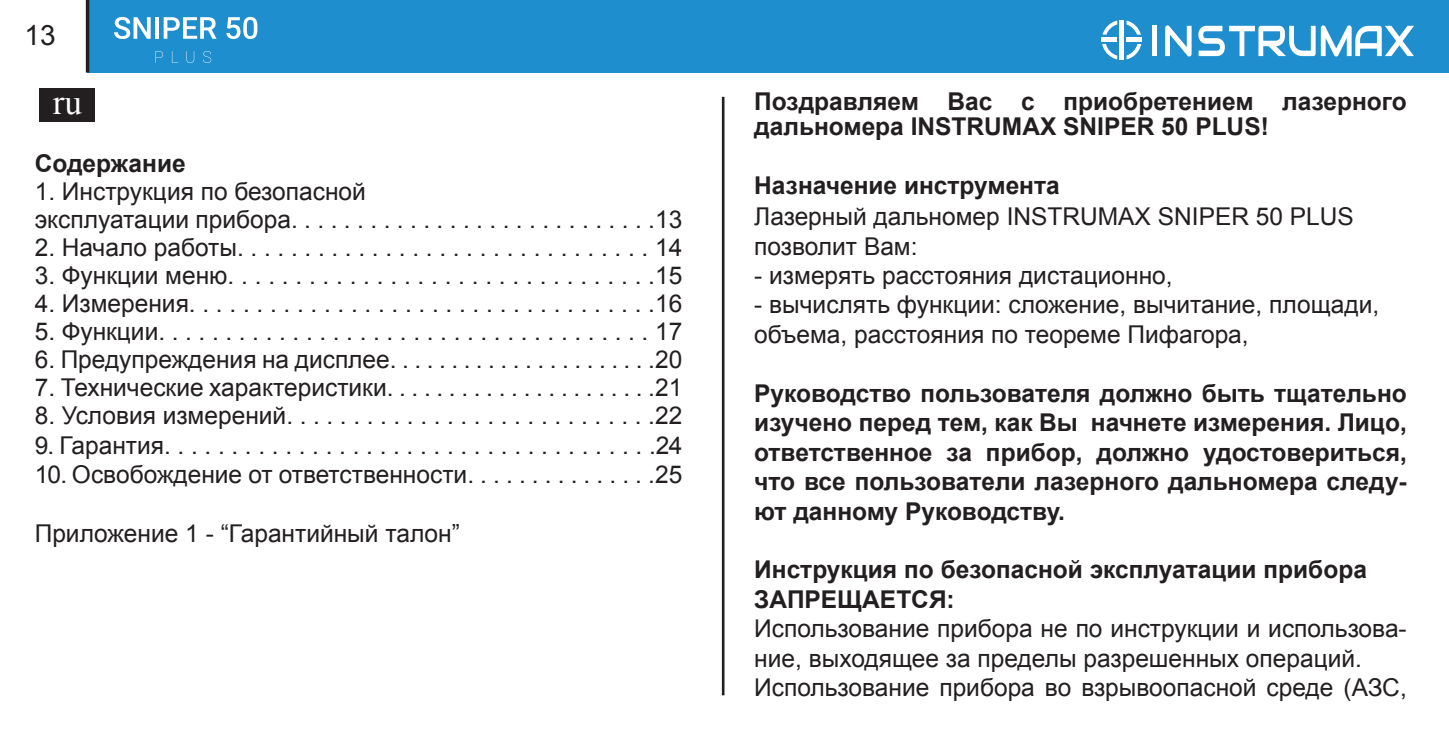
<style>
.page{position:relative;width:1449px;height:745px;background:#fff}
.page>*{position:absolute;margin:0;border:0;box-sizing:border-box;transform-origin:0 0}
.t1{font:35px "Times New Roman";color:#fff}
.t2{font:28px "Arial";color:#231f20}
.t3{font:24.5px/29.4px "Arial";color:#231f20}
.t4{font:700 24.5px/29.4px "Arial";color:#231f20}
</style>
<div class="page">
<hr style="left:722px;top:97px;width:2px;height:597px;background:#231f20">
<div style="left:40px;top:88px;width:55px;height:34px;background:#231f20"></div>
<div style="left:0;top:0;width:1449px;height:72px;background:#1e8ece"></div>
<div style="left:0;top:0;width:86px;height:79px;background:#fff"></div>
<div style="left:1152px;top:26px;width:5px;height:30px;background:#fff"></div>
<svg style="left:1165px;top:25px;width:26px;height:31px"></svg>
<svg style="left:1198px;top:25px;width:216px;height:31px"></svg>
<hr style="left:1119px;top:20px;width:4px;height:40px;background:#fff">
<svg style="left:1102px;top:21px;width:15px;height:14px"></svg>
<svg style="left:1126px;top:21px;width:15px;height:14px"></svg>
<svg style="left:1126px;top:44px;width:15px;height:15px"></svg>
<svg style="left:1102px;top:44px;width:15px;height:15px"></svg>
<hr style="left:1101px;top:37px;width:16px;height:4px;background:#fff">
<hr style="left:1126px;top:37px;width:15px;height:4px;background:#fff">
<hr style="left:86px;top:0;width:3px;height:72px;background:#231f20">
<svg style="left:114px;top:17px;width:37px;height:22px"></svg>
<hr style="left:155px;top:17px;width:4px;height:22px;background:#fff">
<svg style="left:164px;top:17px;width:52px;height:22px"></svg>
<svg style="left:226px;top:17px;width:31px;height:22px"></svg>
<svg style="left:156px;top:51px;width:7px;height:7px"></svg>
<svg style="left:172px;top:51px;width:6px;height:12px"></svg>
<svg style="left:186px;top:51px;width:8px;height:12px"></svg>
<svg style="left:203px;top:51px;width:8px;height:12px"></svg>
<p class="t2" style="left:25px;top:17px;width:33px">13</p>
<p class="t1" style="left:53px;top:78px;width:31px">ru</p>
<p class="t4" style="left:35px;top:149px;width:152px">Содержание</p>
<p class="t3" style="left:35px;top:177px;width:333px">1. Инструкция по безопасной</p>
<p class="t3" style="left:35px;top:205px;width:649px">эксплуатации прибора. . . . . . . . . . . . . . . . . . . . . . . . . . . .13</p>
<p class="t3" style="left:35px;top:233px;width:649px">2. Начало работы. . . . . . . . . . . . . . . . . . . . . . . . . . . . . . . 14</p>
<p class="t3" style="left:35px;top:261px;width:649px">3. Функции меню. . . . . . . . . . . . . . . . . . . . . . . . . . . . . . . .15</p>
<p class="t3" style="left:35px;top:289px;width:649px">4. Измерения. . . . . . . . . . . . . . . . . . . . . . . . . . . . . . . . . . .16</p>
<p class="t3" style="left:35px;top:317px;width:649px">5. Функции. . . . . . . . . . . . . . . . . . . . . . . . . . . . . . . . . . . . . 17</p>
<p class="t3" style="left:35px;top:345px;width:649px">6. Предупреждения на дисплее. . . . . . . . . . . . . . . . . . . . . .20</p>
<p class="t3" style="left:35px;top:373px;width:649px">7. Технические характеристики. . . . . . . . . . . . . . . . . . . . . .21</p>
<p class="t3" style="left:35px;top:401px;width:649px">8. Условия измерений. . . . . . . . . . . . . . . . . . . . . . . . . . . .22</p>
<p class="t3" style="left:35px;top:430px;width:649px">9. Гарантия. . . . . . . . . . . . . . . . . . . . . . . . . . . . . . . . . . . . .24</p>
<p class="t3" style="left:35px;top:460px;width:649px">10. Освобождение от ответственности. . . . . . . . . . . . . . .25</p>
<p class="t3" style="left:35px;top:518px;width:427px">Приложение 1 - “Гарантийный талон”</p>
<p class="t4" style="left:754px;top:90px;width:654px;line-height:24.5px">Поздравляем Вас с приобретением лазерного дальномера INSTRUMAX SNIPER 50 PLUS!</p>
<p class="t4" style="left:754px;top:171px;width:307px">Назначение инструмента</p>
<p class="t3" style="left:754px;top:202px;width:601px">Лазерный дальномер INSTRUMAX SNIPER 50 PLUS позволит Вам:</p>
<p class="t3" style="left:754px;top:261px;width:420px">- измерять расстояния дистационно,</p>
<p class="t3" style="left:754px;top:290px;width:626px">- вычислять функции: сложение, вычитание, площади, объема, расстояния по теореме Пифагора,</p>
<p class="t4" style="left:754px;top:379px;width:654px;text-align:justify">Руководство пользователя должно быть тщательно изучено перед тем, как Вы начнете измерения. Лицо, ответственное за прибор, должно удостовериться, что все пользователи лазерного дальномера следу&shy;ют данному Руководству.</p>
<p class="t4" style="left:754px;top:555px;width:614px">Инструкция по безопасной эксплуатации прибора</p>
<p class="t4" style="left:754px;top:585px;width:202px">ЗАПРЕЩАЕТСЯ:</p>
<p class="t3" style="left:754px;top:613px;width:654px">Использование прибора не по инструкции и использова&shy;ние, выходящее за пределы разрешенных операций.</p>
<p class="t3" style="left:754px;top:672px;width:654px">Использование прибора во взрывоопасной среде (АЗС,</p>
</div>
